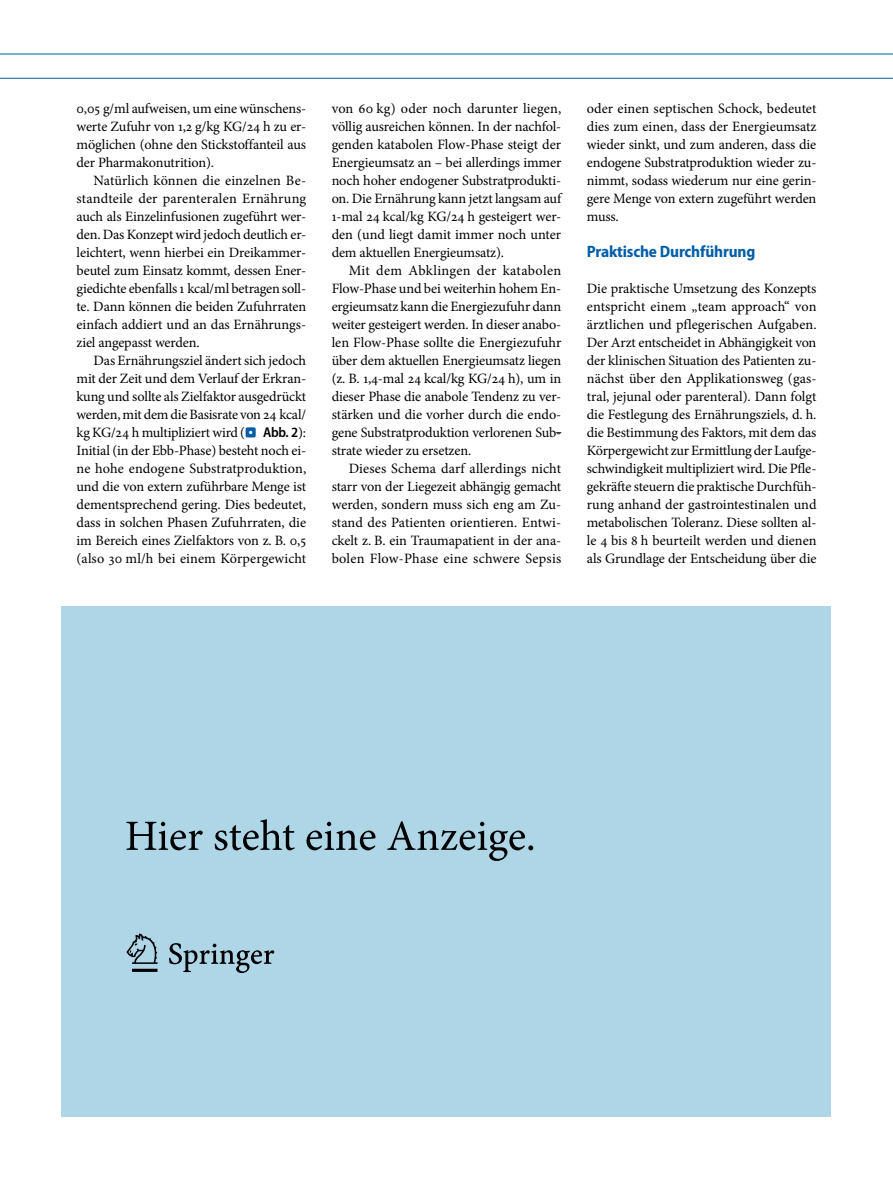
<style>
.page{position:relative;width:893px;height:1178px;background:#fff}
.page>*{position:absolute;margin:0;border:0;box-sizing:border-box;transform-origin:0 0}
._012_u1{font:700 semi-condensed 16.5px "Myriad Pro";letter-spacing:-.01em;color:#005da8}
._010_fliesstext_mit{font:14.25px/18px "Minion Pro";letter-spacing:-.01em;color:#000;text-align:justify}
._010_fliesstext_ohne{font:14.25px/18px "Minion Pro";letter-spacing:-.01em;color:#000;text-align:justify}
.s1{font-family:"S Buttons";font-size:13.5px;color:#005da8}
.s2{font-family:"Myriad Pro";font-weight:600;font-stretch:semi-condensed}
</style>
<div class="page">
<hr style="left:0;top:54px;width:893px;height:1px;background:#005da8">
<hr style="left:0;top:78px;width:893px;height:1px;background:#005da8">
<div style="left:62px;top:606px;width:769px;height:510px;background:#aed6e7"></div>
<svg style="left:126px;top:819px;width:407px;height:42px"></svg>
<svg style="left:126px;top:933px;width:148px;height:40px"></svg>
<p class="_010_fliesstext_ohne" style="left:77px;top:100px;width:231px">0,05 g/ml aufweisen, um eine wünschens&shy;werte Zufuhr von 1,2 g/kg KG/24 h zu er&shy;möglichen (ohne den Stickstoffanteil aus der Pharmakonutrition).</p>
<p class="_010_fliesstext_mit" style="left:77px;top:172px;width:231px;text-indent:17px">Natürlich können die einzelnen Be&shy;standteile der parenteralen Ernährung auch als Einzelinfusionen zugeführt wer&shy;den. Das Konzept wird jedoch deutlich er&shy;leichtert, wenn hierbei ein Dreikammer&shy;beutel zum Einsatz kommt, dessen Ener&shy;giedichte ebenfalls 1 kcal/ml betragen soll&shy;te. Dann können die beiden Zufuhrraten einfach addiert und an das Ernährungs&shy;ziel angepasst werden.</p>
<p class="_010_fliesstext_mit" style="left:77px;top:352px;width:231px;text-indent:17px">Das Ernährungsziel ändert sich jedoch mit der Zeit und dem Verlauf der Erkran&shy;kung und sollte als Zielfaktor ausgedrückt werden, mit dem die Basisrate von 24 kcal/ kg KG/24 h multipliziert wird (<span class="s1">.</span> <span class="s2">Abb. 2</span>):<br>Initial (in der Ebb-Phase) besteht noch ei&shy;ne hohe endogene Substratproduktion, und die von extern zuführbare Menge ist dementsprechend gering. Dies bedeutet, dass in solchen Phasen Zufuhrraten, die im Bereich eines Zielfaktors von z. B. 0,5 (also 30 ml/h bei einem Körpergewicht</p>
<p class="_010_fliesstext_mit" style="left:332px;top:100px;width:231px">von 60 kg) oder noch darunter liegen, völlig ausreichen können. In der nachfol&shy;genden katabolen Flow-Phase steigt der Energieumsatz an – bei allerdings immer noch hoher endogener Substratprodukti&shy;on. Die Ernährung kann jetzt langsam auf 1-mal 24 kcal/kg KG/24 h gesteigert wer&shy;den (und liegt damit immer noch unter dem aktuellen Energieumsatz).</p>
<p class="_010_fliesstext_mit" style="left:332px;top:262px;width:231px;text-indent:17px">Mit dem Abklingen der katabolen Flow-Phase und bei weiterhin hohem En&shy;ergieumsatz kann die Energiezufuhr dann weiter gesteigert werden. In dieser anabo&shy;len Flow-Phase sollte die Energiezufuhr über dem aktuellen Energieumsatz liegen (z. B. 1,4-mal 24 kcal/kg KG/24 h), um in dieser Phase die anabole Tendenz zu ver&shy;stärken und die vorher durch die endo&shy;gene Substratproduktion verlorenen Sub&shy;strate wieder zu ersetzen.</p>
<p class="_010_fliesstext_mit" style="left:332px;top:460px;width:231px;text-indent:17px">Dieses Schema darf allerdings nicht starr von der Liegezeit abhängig gemacht werden, sondern muss sich eng am Zu&shy;stand des Patienten orientieren. Entwi&shy;ckelt z. B. ein Traumapatient in der ana&shy;bolen Flow-Phase eine schwere Sepsis</p>
<p class="_010_fliesstext_mit" style="left:587px;top:100px;width:231px">oder einen septischen Schock, bedeutet dies zum einen, dass der Energieumsatz wieder sinkt, und zum anderen, dass die endogene Substratproduktion wieder zu&shy;nimmt, sodass wiederum nur eine gerin&shy;gere Menge von extern zugeführt werden muss.</p>
<p class="_012_u1" style="left:587px;top:243px;width:170px">Praktische Durchführung</p>
<p class="_010_fliesstext_ohne" style="left:587px;top:280px;width:231px">Die praktische Umsetzung des Konzepts entspricht einem „team approach“ von ärztlichen und pflegerischen Aufgaben.<br>Der Arzt entscheidet in Abhängigkeit von der klinischen Situation des Patienten zu&shy;nächst über den Applikationsweg (gas&shy;tral, jejunal oder parenteral). Dann folgt die Festlegung des Ernährungsziels, d. h. die Bestimmung des Faktors, mit dem das Körpergewicht zur Ermittlung der Laufge&shy;schwindigkeit multipliziert wird. Die Pfle&shy;gekräfte steuern die praktische Durchfüh&shy;rung anhand der gastrointestinalen und metabolischen Toleranz. Diese sollten al&shy;le 4 bis 8 h beurteilt werden und dienen als Grundlage der Entscheidung über die</p>
</div>
